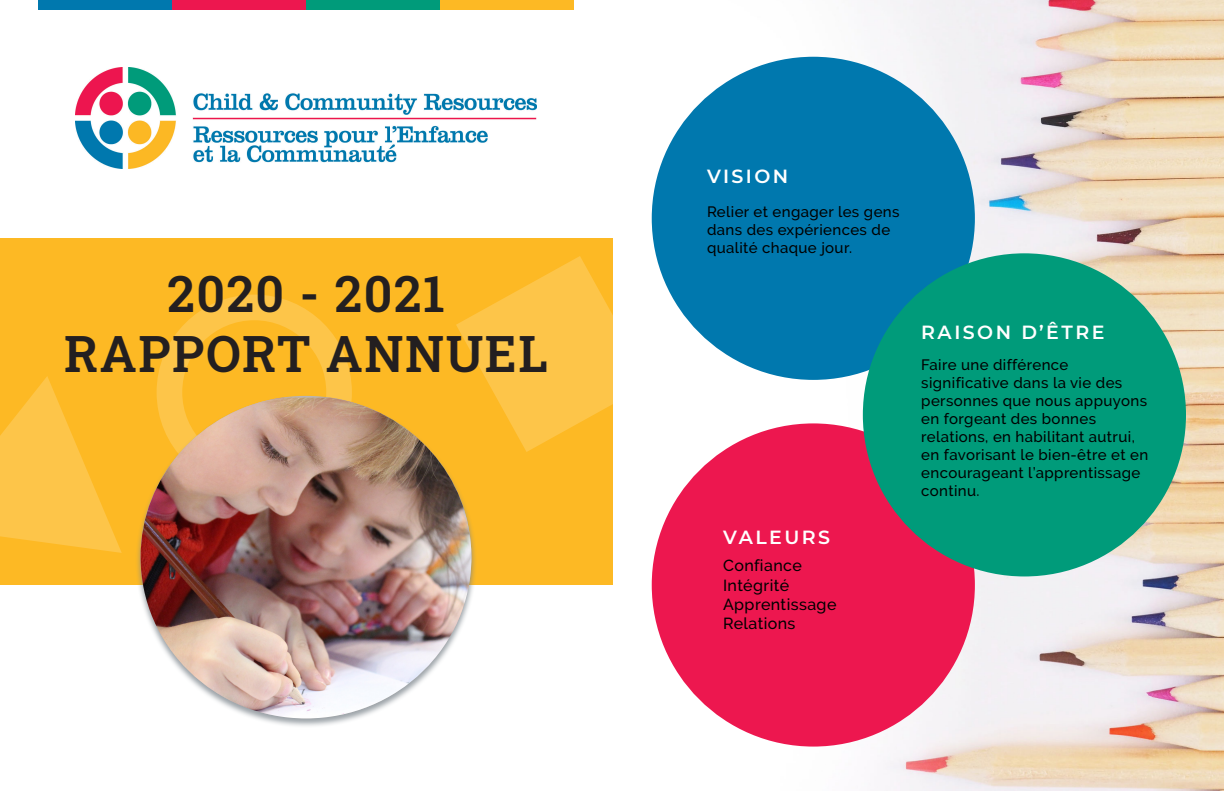
<style>
.page{position:relative;width:1224px;height:792px;background:#fff}
.page>*{position:absolute;margin:0;border:0;box-sizing:border-box;transform-origin:0 0}
.t1{font:600 50px "Roboto Slab";letter-spacing:.03em;color:#231f20}
.Subtitle_1{font:600 19px "Montserrat";letter-spacing:.13em;color:#fff}
.t2{font:500 16px "Raleway";letter-spacing:.025em;color:#000}
.t3{font:500 15px/18px "Raleway";letter-spacing:.025em;color:#000}
</style>
<div class="page">
<div style="left:0;top:239px;width:614px;height:346px;background:#fdb924"></div>
<img style="left:75px;top:68px;width:462px;height:100px">
<svg style="left:0;top:376px;width:122px;height:177px"></svg>
<svg style="left:456px;top:256px;width:158px;height:196px"></svg>
<svg style="left:157px;top:295px;width:195px;height:100px"></svg>
<div style="left:135px;top:395px;width:342px;height:333px;background:#7c858c;opacity:.75"></div>
<img style="left:141px;top:398px;width:330px;height:320px">
<img style="left:651px;top:0;width:573px;height:791px">
<div style="left:652px;top:57px;width:323px;height:323px;background:#0078ae;border-radius:50%"></div>
<div style="left:652px;top:423px;width:323px;height:324px;background:#ed174f;border-radius:50%"></div>
<div style="left:863px;top:253px;width:323px;height:323px;background:#009b7a;border-radius:50%"></div>
<div style="left:38px;top:0;width:134px;height:9px;background:#0078ae"></div>
<div style="left:172px;top:0;width:134px;height:9px;background:#ed174f"></div>
<div style="left:306px;top:0;width:134px;height:9px;background:#009b7a"></div>
<div style="left:440px;top:0;width:134px;height:9px;background:#fdb924"></div>
<p class="t1" style="left:167px;top:259px;width:279px">2020 - 2021</p>
<p class="t1" style="left:64px;top:319px;width:485px">RAPPORT ANNUEL</p>
<p class="Subtitle_1" style="left:707px;top:163px;width:83px">VISION</p>
<p class="t3" style="left:707px;top:202px;width:194px">Relier et engager les gens dans des expériences de qualité chaque jour.</p>
<p class="Subtitle_1" style="left:723px;top:524px;width:109px">VALEURS</p>
<p class="t2" style="left:723px;top:557px;width:80px">Confiance</p>
<p class="t2" style="left:723px;top:576px;width:68px">Intégrité</p>
<p class="t2" style="left:723px;top:595px;width:115px">Apprentissage</p>
<p class="t2" style="left:723px;top:614px;width:74px">Relations</p>
<p class="Subtitle_1" style="left:921px;top:319px;width:185px">RAISON D’ÊTRE</p>
<p class="t3" style="left:921px;top:355px;width:228px">Faire une différence significative dans la vie des personnes que nous appuyons en forgeant des bonnes relations, en habilitant autrui, en favorisant le bien-être et en encourageant l’apprentissage continu.</p>
</div>
